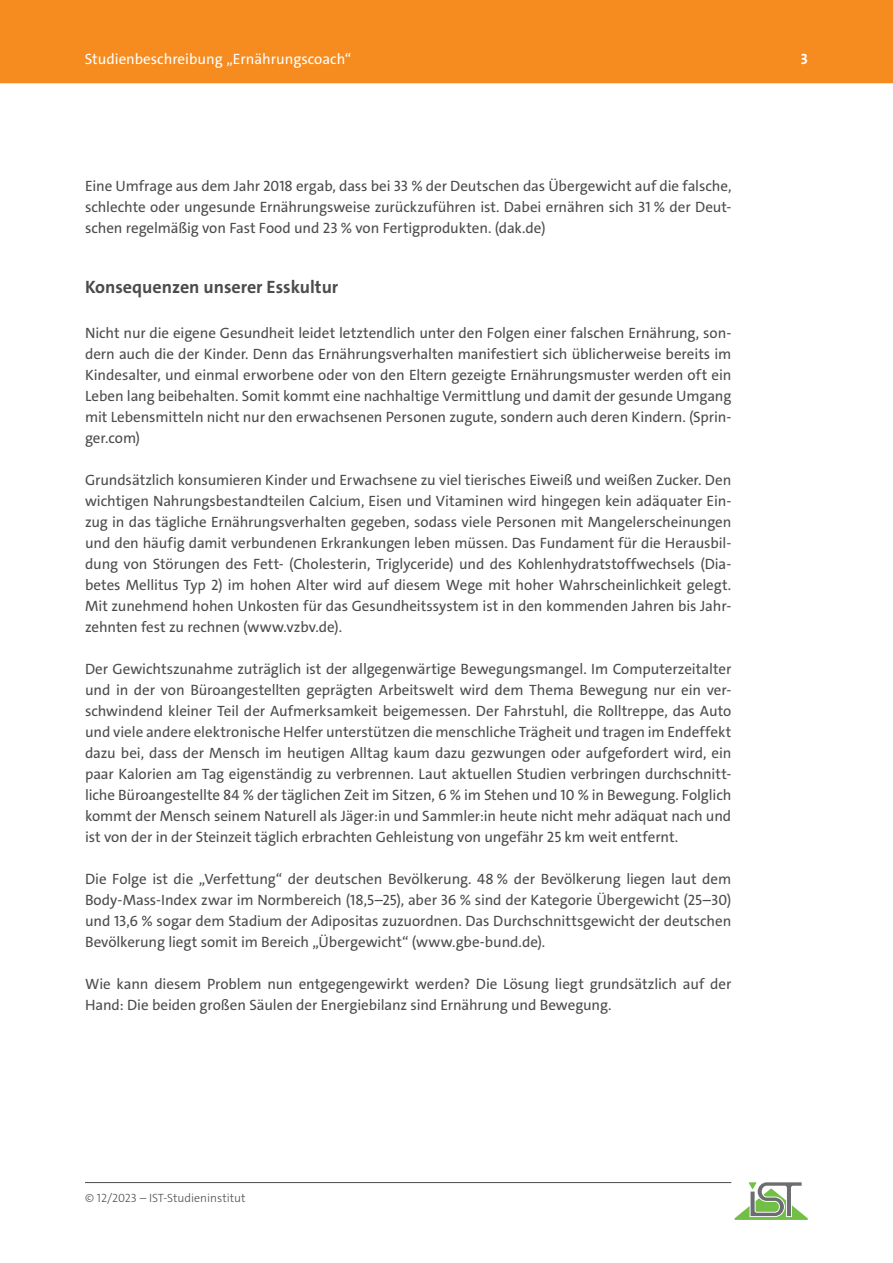
<style>
.page{position:relative;width:893px;height:1263px;background:#fff}
.page>*{position:absolute;margin:0;border:0;box-sizing:border-box;transform-origin:0 0}
.t1{font:700 18px "The Sans C4 s";color:#4b4c4d}
.t2{font:15px/21px "The Sans C4 s";letter-spacing:-.005em;color:#4b4c4d;text-align:justify}
.t3{font:15px "The Sans C4 s";color:#fff}
.t4{font:700 15px "The Sans C4 s";color:#fff}
.t5{font:300 12px "The Sans C4 s";color:#4b4c4d}
</style>
<div class="page">
<hr style="left:85px;top:1182px;width:646px;height:1px;background:#4b4c4d">
<svg style="left:734px;top:1182px;width:74px;height:38px"></svg>
<div style="left:0;top:0;width:893px;height:83px;background:#f68b1f"></div>
<p class="t3" style="left:85px;top:49px;width:268px">Studienbeschreibung „Ernährungscoach“</p>
<p class="t4" style="left:801px;top:49px;width:9px">3</p>
<p class="t2" style="left:85px;top:175px;width:648px">Eine Umfrage aus dem Jahr 2018 ergab, dass bei 33 % der Deutschen das Übergewicht auf die falsche, schlechte oder ungesunde Ernährungsweise zurückzuführen ist. Dabei ernähren sich 31 % der Deut&shy;schen regelmäßig von Fast Food und 23 % von Fertigprodukten. (dak.de)</p>
<p class="t1" style="left:85px;top:275px;width:255px">Konsequenzen unserer Esskultur</p>
<p class="t2" style="left:85px;top:322px;width:648px">Nicht nur die eigene Gesundheit leidet letztendlich unter den Folgen einer falschen Ernährung, son&shy;dern auch die der Kinder. Denn das Ernährungsverhalten manifestiert sich üblicherweise bereits im Kindesalter, und einmal erworbene oder von den Eltern gezeigte Ernährungsmuster werden oft ein Leben lang beibehalten. Somit kommt eine nachhaltige Vermittlung und damit der gesunde Umgang mit Lebensmitteln nicht nur den erwachsenen Personen zugute, sondern auch deren Kindern. (Sprin&shy;ger.com)</p>
<p class="t2" style="left:85px;top:469px;width:648px">Grundsätzlich konsumieren Kinder und Erwachsene zu viel tierisches Eiweiß und weißen Zucker. Den wichtigen Nahrungsbestandteilen Calcium, Eisen und Vitaminen wird hingegen kein adäquater Ein&shy;zug in das tägliche Ernährungsverhalten gegeben, sodass viele Personen mit Mangelerscheinungen und den häufig damit verbundenen Erkrankungen leben müssen. Das Fundament für die Herausbil&shy;dung von Störungen des Fett- (Cholesterin, Triglyceride) und des Kohlenhydratstoffwechsels (Dia&shy;betes Mellitus Typ 2) im hohen Alter wird auf diesem Wege mit hoher Wahrscheinlichkeit gelegt.<br>Mit zunehmend hohen Unkosten für das Gesundheitssystem ist in den kommenden Jahren bis Jahr&shy;zehnten fest zu rechnen (www.vzbv.de).</p>
<p class="t2" style="left:85px;top:658px;width:648px">Der Gewichtszunahme zuträglich ist der allgegenwärtige Bewegungsmangel. Im Computerzeitalter und in der von Büroangestellten geprägten Arbeitswelt wird dem Thema Bewegung nur ein ver&shy;schwindend kleiner Teil der Aufmerksamkeit beigemessen. Der Fahrstuhl, die Rolltreppe, das Auto und viele andere elektronische Helfer unterstützen die menschliche Trägheit und tragen im Endeffekt dazu bei, dass der Mensch im heutigen Alltag kaum dazu gezwungen oder aufgefordert wird, ein paar Kalorien am Tag eigenständig zu verbrennen. Laut aktuellen Studien verbringen durchschnitt&shy;liche Büroangestellte 84 % der täglichen Zeit im Sitzen, 6 % im Stehen und 10 % in Bewegung. Folglich kommt der Mensch seinem Naturell als Jäger:in und Sammler:in heute nicht mehr adäquat nach und ist von der in der Steinzeit täglich erbrachten Gehleistung von ungefähr 25 km weit entfernt.</p>
<p class="t2" style="left:85px;top:868px;width:648px">Die Folge ist die „Verfettung“ der deutschen Bevölkerung. 48 % der Bevölkerung liegen laut dem Body-Mass-Index zwar im Normbereich (18,5–25), aber 36 % sind der Kategorie Übergewicht (25–30) und 13,6 % sogar dem Stadium der Adipositas zuzuordnen. Das Durchschnittsgewicht der deutschen Bevölkerung liegt somit im Bereich „Übergewicht“ (www.gbe-bund.de).</p>
<p class="t2" style="left:85px;top:973px;width:648px">Wie kann diesem Problem nun entgegengewirkt werden? Die Lösung liegt grundsätzlich auf der<br>Hand: Die beiden großen Säulen der Energiebilanz sind Ernährung und Bewegung.</p>
<p class="t5" style="left:85px;top:1190px;width:162px">© 12/2023 – IST-Studieninstitut</p>
</div>
